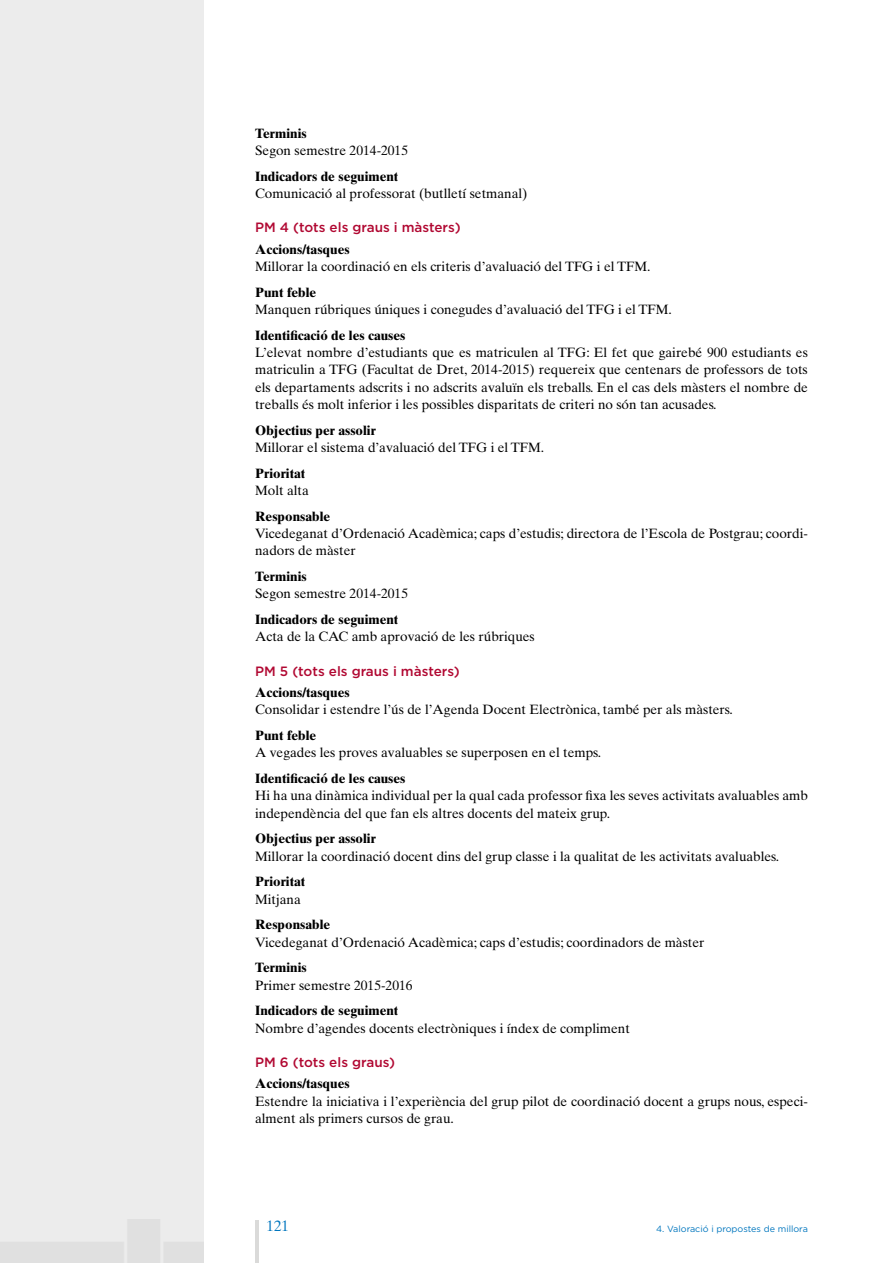
<style>
.page{position:relative;width:893px;height:1263px;background:#fff}
.page>*{position:absolute;margin:0;border:0;box-sizing:border-box;transform-origin:0 0}
.t1{font:15px "Times Ten LT";color:#0076be}
.t2{font:13.5px/17.2px "Times Ten LT";color:#000}
.t3{font:700 13.5px "Times Ten LT";color:#000}
.t4{font:500 13.5px "Gotham";color:#b10832}
.t5{font:9px "Gotham";color:#0076be}
</style>
<div class="page">
<div style="left:0;top:0;width:203px;height:1263px;background:#ececec"></div>
<hr style="left:255px;top:1220px;width:3px;height:43px;background:#dadad9">
<p class="t3" style="left:255px;top:125px;width:53px">Terminis</p>
<p class="t2" style="left:255px;top:142px;width:155px">Segon semestre 2014-2015</p>
<p class="t3" style="left:255px;top:168px;width:145px">Indicadors de seguiment</p>
<p class="t2" style="left:255px;top:185px;width:274px">Comunicació al professorat (butlletí setmanal)</p>
<p class="t4" style="left:255px;top:219px;width:207px">PM 4 (tots els graus i màsters)</p>
<p class="t3" style="left:255px;top:241px;width:96px">Accions/tasques</p>
<p class="t2" style="left:255px;top:258px;width:395px">Millorar la coordinació en els criteris d’avaluació del TFG i el TFM.</p>
<p class="t3" style="left:255px;top:284px;width:63px">Punt feble</p>
<p class="t2" style="left:255px;top:301px;width:416px">Manquen rúbriques úniques i conegudes d’avaluació del TFG i el TFM.</p>
<p class="t3" style="left:255px;top:327px;width:152px">Identificació de les causes</p>
<p class="t2" style="left:255px;top:344px;width:554px;text-align:justify">L’elevat nombre d’estudiants que es matriculen al TFG: El fet que gairebé 900 estudiants es matriculin a TFG (Facultat de Dret, 2014-2015) requereix que centenars de professors de tots els departaments adscrits i no adscrits avaluïn els treballs. En el cas dels màsters el nombre de treballs és molt inferior i les possibles disparitats de criteri no són tan acusades.</p>
<p class="t3" style="left:255px;top:422px;width:122px">Objectius per assolir</p>
<p class="t2" style="left:255px;top:439px;width:289px">Millorar el sistema d’avaluació del TFG i el TFM.</p>
<p class="t3" style="left:255px;top:465px;width:52px">Prioritat</p>
<p class="t2" style="left:255px;top:482px;width:55px">Molt alta</p>
<p class="t3" style="left:255px;top:508px;width:77px">Responsable</p>
<p class="t2" style="left:255px;top:525px;width:554px">Vicedeganat d’Ordenació Acadèmica; caps d’estudis; directora de l’Escola de Postgrau; coordi&shy;nadors de màster</p>
<p class="t3" style="left:255px;top:568px;width:53px">Terminis</p>
<p class="t2" style="left:255px;top:585px;width:155px">Segon semestre 2014-2015</p>
<p class="t3" style="left:255px;top:611px;width:145px">Indicadors de seguiment</p>
<p class="t2" style="left:255px;top:628px;width:281px">Acta de la CAC amb aprovació de les rúbriques</p>
<p class="t4" style="left:255px;top:662px;width:206px">PM 5 (tots els graus i màsters)</p>
<p class="t3" style="left:255px;top:684px;width:96px">Accions/tasques</p>
<p class="t2" style="left:255px;top:701px;width:477px">Consolidar i estendre l’ús de l’Agenda Docent Electrònica, també per als màsters.</p>
<p class="t3" style="left:255px;top:727px;width:63px">Punt feble</p>
<p class="t2" style="left:255px;top:744px;width:346px">A vegades les proves avaluables se superposen en el temps.</p>
<p class="t3" style="left:255px;top:770px;width:152px">Identificació de les causes</p>
<p class="t2" style="left:255px;top:787px;width:554px">Hi ha una dinàmica individual per la qual cada professor fixa les seves activitats avaluables amb independència del que fan els altres docents del mateix grup.</p>
<p class="t3" style="left:255px;top:830px;width:122px">Objectius per assolir</p>
<p class="t2" style="left:255px;top:847px;width:524px">Millorar la coordinació docent dins del grup classe i la qualitat de les activitats avaluables.</p>
<p class="t3" style="left:255px;top:873px;width:52px">Prioritat</p>
<p class="t2" style="left:255px;top:890px;width:47px">Mitjana</p>
<p class="t3" style="left:255px;top:916px;width:77px">Responsable</p>
<p class="t2" style="left:255px;top:933px;width:451px">Vicedeganat d’Ordenació Acadèmica; caps d’estudis; coordinadors de màster</p>
<p class="t3" style="left:255px;top:959px;width:53px">Terminis</p>
<p class="t2" style="left:255px;top:976px;width:159px">Primer semestre 2015-2016</p>
<p class="t3" style="left:255px;top:1002px;width:145px">Indicadors de seguiment</p>
<p class="t2" style="left:255px;top:1019px;width:376px">Nombre d’agendes docents electròniques i índex de compliment</p>
<p class="t4" style="left:255px;top:1053px;width:141px">PM 6 (tots els graus)</p>
<p class="t3" style="left:255px;top:1075px;width:96px">Accions/tasques</p>
<p class="t2" style="left:255px;top:1092px;width:554px">Estendre la iniciativa i l’experiència del grup pilot de coordinació docent a grups nous, especi&shy;alment als primers cursos de grau.</p>
<p class="t1" style="left:267px;top:1217px;width:24px">121</p>
<p class="t5" style="left:656px;top:1222px;width:153px">4. Valoració i propostes de millora</p>
</div>
